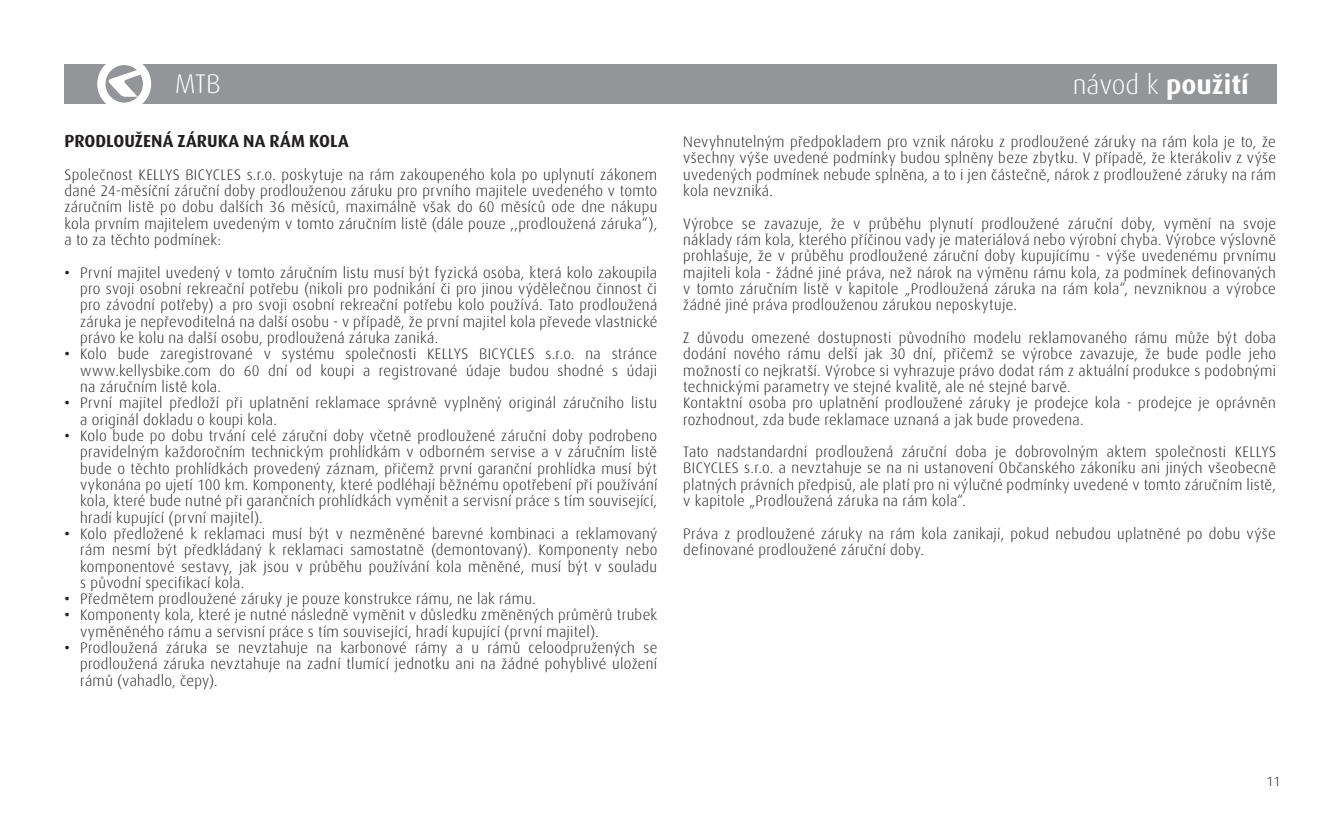
<style>
.page{position:relative;width:1341px;height:831px;background:#fff}
.page>*{position:absolute;margin:0;border:0;box-sizing:border-box;transform-origin:0 0}
.t1{font:700 27px "Dax CE";color:#fff}
.t2{font:300 27px "Dax CE";color:#fff}
.t3{font:700 17.55px "Dax CE";color:#231f20}
.t4{font:300 15.3px/16.4px "Dax CE";letter-spacing:.02em;color:#231f20;text-align:justify}
.t5{font:300 13.5px "Dax CE";color:#231f20}
.s1{font-weight:300}
.s2{font-weight:500}
</style>
<div class="page">
<div style="left:64px;top:64px;width:1212px;height:40px;background:#939598"></div>
<svg style="left:97px;top:64px;width:54px;height:40px"></svg>
<h1 class="t2" style="left:175px;top:71px;width:47px">MTB</h1>
<h1 class="t1" style="left:1073px;top:76px;width:177px"><span class="s1">návod k</span> použití</h1>
<p class="t3" style="left:64px;top:135px;width:286px">PRODLOUŽENÁ ZÁRUKA NA RÁM KOLA</p>
<p class="t4" style="left:64px;top:167px;width:594px">Společnost KELLYS BICYCLES s.r.o. poskytuje na rám zakoupeného kola po uplynutí zákonem dané 24-měsíční záruční doby prodlouženou záruku pro prvního majitele uvedeného v tomto záručním listě po dobu dalších 36 měsíců, maximálně však do 60 měsíců ode dne nákupu kola prvním majitelem uvedeným v tomto záručním listě (dále pouze ,,prodloužená záruka“), a to za těchto podmínek:</p>
<p class="t4" style="left:80px;top:265px;width:579px;text-indent:-16px"><span class="s2">•</span> První majitel uvedený v tomto záručním listu musí být fyzická osoba, která kolo zakoupila pro svoji osobní rekreační potřebu (nikoli pro podnikání či pro jinou výdělečnou činnost či pro závodní potřeby) a pro svoji osobní rekreační potřebu kolo používá. Tato prodloužená záruka je nepřevoditelná na další osobu - v případě, že první majitel kola převede vlastnické právo ke kolu na další osobu, prodloužená záruka zaniká.</p>
<p class="t4" style="left:80px;top:347px;width:579px;text-indent:-16px"><span class="s2">•</span> Kolo bude zaregistrované v systému společnosti KELLYS BICYCLES s.r.o. na stránce www.kellysbike.com do 60 dní od koupi a registrované údaje budou shodné s údaji na záručním listě kola.</p>
<p class="t4" style="left:80px;top:395px;width:578px;text-indent:-16px"><span class="s2">•</span> První majitel předloží při uplatnění reklamace správně vyplněný originál záručního listu a originál dokladu o koupi kola.</p>
<p class="t4" style="left:80px;top:428px;width:579px;text-indent:-16px"><span class="s2">•</span> Kolo bude po dobu trvání celé záruční doby včetně prodloužené záruční doby podrobeno pravidelným každoročním technickým prohlídkám v odborném servise a v záručním listě bude o těchto prohlídkách provedený záznam, přičemž první garanční prohlídka musí být vykonána po ujetí 100 km. Komponenty, které podléhají běžnému opotřebení při používání kola, které bude nutné při garančních prohlídkách vyměnit a servisní práce s tím související, hradí kupující (první majitel).</p>
<p class="t4" style="left:80px;top:526px;width:579px;text-indent:-16px"><span class="s2">•</span> Kolo předložené k reklamaci musí být v nezměněné barevné kombinaci a reklamovaný rám nesmí být předkládaný k reklamaci samostatně (demontovaný). Komponenty nebo komponentové sestavy, jak jsou v průběhu používání kola měněné, musí být v souladu s původní specifikací kola.</p>
<p class="t4" style="left:64px;top:591px;width:473px"><span class="s2">•</span> Předmětem prodloužené záruky je pouze konstrukce rámu, ne lak rámu.</p>
<p class="t4" style="left:80px;top:608px;width:579px;text-indent:-16px"><span class="s2">•</span> Komponenty kola, které je nutné následně vyměnit v důsledku změněných průměrů trubek vyměněného rámu a servisní práce s tím související, hradí kupující (první majitel).</p>
<p class="t4" style="left:80px;top:640px;width:579px;text-indent:-16px"><span class="s2">•</span> Prodloužená záruka se nevztahuje na karbonové rámy a u rámů celoodpružených se prodloužená záruka nevztahuje na zadní tlumící jednotku ani na žádné pohyblivé uložení rámů (vahadlo, čepy).</p>
<p class="t4" style="left:683px;top:134px;width:594px">Nevyhnutelným předpokladem pro vznik nároku z prodloužené záruky na rám kola je to, že všechny výše uvedené podmínky budou splněny beze zbytku. V případě, že kterákoliv z výše uvedených podmínek nebude splněna, a to i jen částečně, nárok z prodloužené záruky na rám kola nevzniká.</p>
<p class="t4" style="left:683px;top:216px;width:594px">Výrobce se zavazuje, že v průběhu plynutí prodloužené záruční doby, vymění na svoje náklady rám kola, kterého příčinou vady je materiálová nebo výrobní chyba. Výrobce výslovně prohlašuje, že v průběhu prodloužené záruční doby kupujícímu - výše uvedenému prvnímu majiteli kola - žádné jiné práva, než nárok na výměnu rámu kola, za podmínek definovaných v tomto záručním listě v kapitole „Prodloužená záruka na rám kola“, nevzniknou a výrobce žádné jiné práva prodlouženou zárukou neposkytuje.</p>
<p class="t4" style="left:683px;top:330px;width:594px;text-align:left">Z důvodu omezené dostupnosti původního modelu reklamovaného rámu může být doba dodání nového rámu delší jak 30 dní, přičemž se výrobce zavazuje, že bude podle jeho možností co nejkratší. Výrobce si vyhrazuje právo dodat rám z aktuální produkce s podobnými technickými parametry ve stejné kvalitě, ale né stejné barvě.<br>Kontaktní osoba pro uplatnění prodloužené záruky je prodejce kola - prodejce je oprávněn rozhodnout, zda bude reklamace uznaná a jak bude provedena.</p>
<p class="t4" style="left:683px;top:444px;width:594px">Tato nadstandardní prodloužená záruční doba je dobrovolným aktem společnosti KELLYS BICYCLES s.r.o. a nevztahuje se na ni ustanovení Občanského zákoníku ani jiných všeobecně platných právních předpisů, ale platí pro ni výlučné podmínky uvedené v tomto záručním listě, v kapitole „Prodloužená záruka na rám kola“.</p>
<p class="t4" style="left:683px;top:526px;width:594px">Práva z prodloužené záruky na rám kola zanikají, pokud nebudou uplatněné po dobu výše definované prodloužené záruční doby.</p>
<p class="t5" style="left:1266px;top:775px;width:15px">11</p>
</div>
